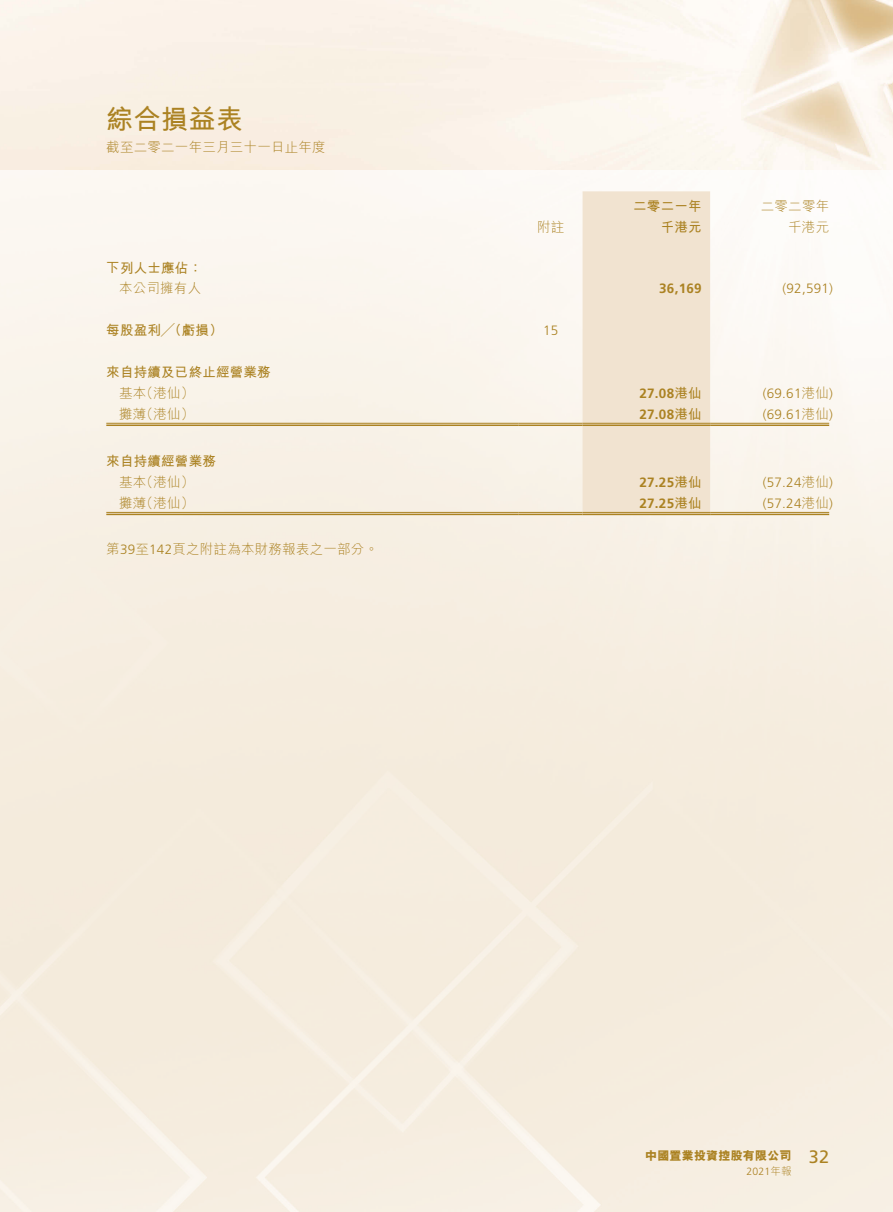
<style>
.page{position:relative;width:893px;height:1212px;background:#fff}
.page>*{position:absolute;margin:0;border:0;box-sizing:border-box;transform-origin:0 0}
.t1{font:700 27px "M Hei HK";letter-spacing:.015em;color:#ab8222}
.t2{font:18px "Frutiger LT Std";color:#ab8222}
.t3{font:300 13.5px "M Hei HK";letter-spacing:.015em;color:#ab8222}
.t4{font:300 13.5px "Frutiger LT Std";letter-spacing:.015em;color:#ab8222}
.t5{font:700 13.5px "M Hei HK";letter-spacing:.015em;color:#ab8222}
.t6{font:700 13.5px "Frutiger LT Std";letter-spacing:.015em;color:#ab8222}
.t7{font:800 12px "M Hei HK";letter-spacing:.02em;color:#ab8222}
.t8{font:300 10.5px "Frutiger LT Std";color:#ab8222}
.s1{font-family:"M Hei HK"}
.s2{font-family:"Frutiger LT Std"}
</style>
<div class="page">
<div style="left:0;top:170px;width:893px;height:1042px;background:linear-gradient(to bottom,#faf6ef,#f3e9d9)"></div>
<div style="left:583px;top:191px;width:127px;height:323px;background:#f1e3d0"></div>
<hr style="left:106px;top:423px;width:413px;height:1px;background:#ab8222">
<hr style="left:106px;top:424px;width:413px;height:2px;background:#ab8222">
<hr style="left:519px;top:423px;width:64px;height:1px;background:#ab8222">
<hr style="left:519px;top:424px;width:64px;height:2px;background:#ab8222">
<hr style="left:583px;top:423px;width:127px;height:1px;background:#ab8222">
<hr style="left:583px;top:424px;width:127px;height:2px;background:#ab8222">
<hr style="left:710px;top:423px;width:119px;height:1px;background:#ab8222">
<hr style="left:710px;top:424px;width:119px;height:2px;background:#ab8222">
<hr style="left:106px;top:512px;width:413px;height:1px;background:#ab8222">
<hr style="left:106px;top:514px;width:413px;height:1px;background:#ab8222">
<hr style="left:519px;top:512px;width:64px;height:1px;background:#ab8222">
<hr style="left:519px;top:514px;width:64px;height:1px;background:#ab8222">
<hr style="left:583px;top:512px;width:127px;height:1px;background:#ab8222">
<hr style="left:583px;top:514px;width:127px;height:1px;background:#ab8222">
<hr style="left:710px;top:512px;width:119px;height:1px;background:#ab8222">
<hr style="left:710px;top:514px;width:119px;height:1px;background:#ab8222">
<h1 class="t1" style="left:106px;top:99px;width:138px">綜合損益表</h1>
<p class="t3" style="left:106px;top:138px;width:221px">截至二零二一年三月三十一日止年度</p>
<p class="t5" style="left:633px;top:196px;width:70px">二零二一年</p>
<p class="t3" style="left:761px;top:196px;width:70px">二零二零年</p>
<p class="t3" style="left:537px;top:217px;width:29px">附註</p>
<p class="t5" style="left:661px;top:217px;width:42px">千港元</p>
<p class="t3" style="left:788px;top:217px;width:42px">千港元</p>
<p class="t5" style="left:106px;top:258px;width:97px">下列人士應佔：</p>
<p class="t3" style="left:119px;top:279px;width:84px">本公司擁有人</p>
<p class="t6" style="left:659px;top:281px;width:44px">36,169</p>
<p class="t4" style="left:783px;top:281px;width:52px">)92,591(</p>
<p class="t5" style="left:106px;top:320px;width:118px">每股盈利╱（虧損(</p>
<p class="t5" style="left:106px;top:362px;width:166px">來自持續及已終止經營業務</p>
<p class="t4" style="left:543px;top:323px;width:17px">15</p>
<p class="t3" style="left:140px;top:384px;width:56px">（港仙）</p>
<p class="t3" style="left:119px;top:384px;width:29px">基本</p>
<p class="t6" style="left:639px;top:386px;width:64px">27.08<span class="s1">港仙</span></p>
<p class="t4" style="left:763px;top:386px;width:72px">(69.61<span class="s1">港仙</span>(</p>
<p class="t3" style="left:140px;top:405px;width:56px">（港仙）</p>
<p class="t3" style="left:119px;top:405px;width:29px">攤薄</p>
<p class="t5" style="left:106px;top:451px;width:111px">來自持續經營業務</p>
<p class="t6" style="left:639px;top:407px;width:64px">27.08<span class="s1">港仙</span></p>
<p class="t4" style="left:763px;top:407px;width:72px">(69.61<span class="s1">港仙</span>(</p>
<p class="t3" style="left:140px;top:473px;width:56px">（港仙）</p>
<p class="t3" style="left:119px;top:473px;width:29px">基本</p>
<p class="t6" style="left:639px;top:475px;width:64px">27.25<span class="s1">港仙</span></p>
<p class="t4" style="left:763px;top:475px;width:72px">(57.24<span class="s1">港仙</span>(</p>
<p class="t3" style="left:140px;top:494px;width:56px">（港仙）</p>
<p class="t3" style="left:119px;top:494px;width:29px">攤薄</p>
<p class="t3" style="left:106px;top:539px;width:273px">第<span class="s2">39</span>至<span class="s2">142</span>頁之附註為本財務報表之一部分。</p>
<p class="t6" style="left:639px;top:496px;width:64px">27.25<span class="s1">港仙</span></p>
<p class="t4" style="left:763px;top:496px;width:72px">(57.24<span class="s1">港仙</span>(</p>
<p class="t7" style="left:645px;top:1147px;width:148px">中國置業投資控股有限公司</p>
<p class="t8" style="left:746px;top:1165px;width:47px">2021<span class="s1">年報</span></p>
<h2 class="t2" style="left:809px;top:1146px;width:22px">32</h2>
</div>
